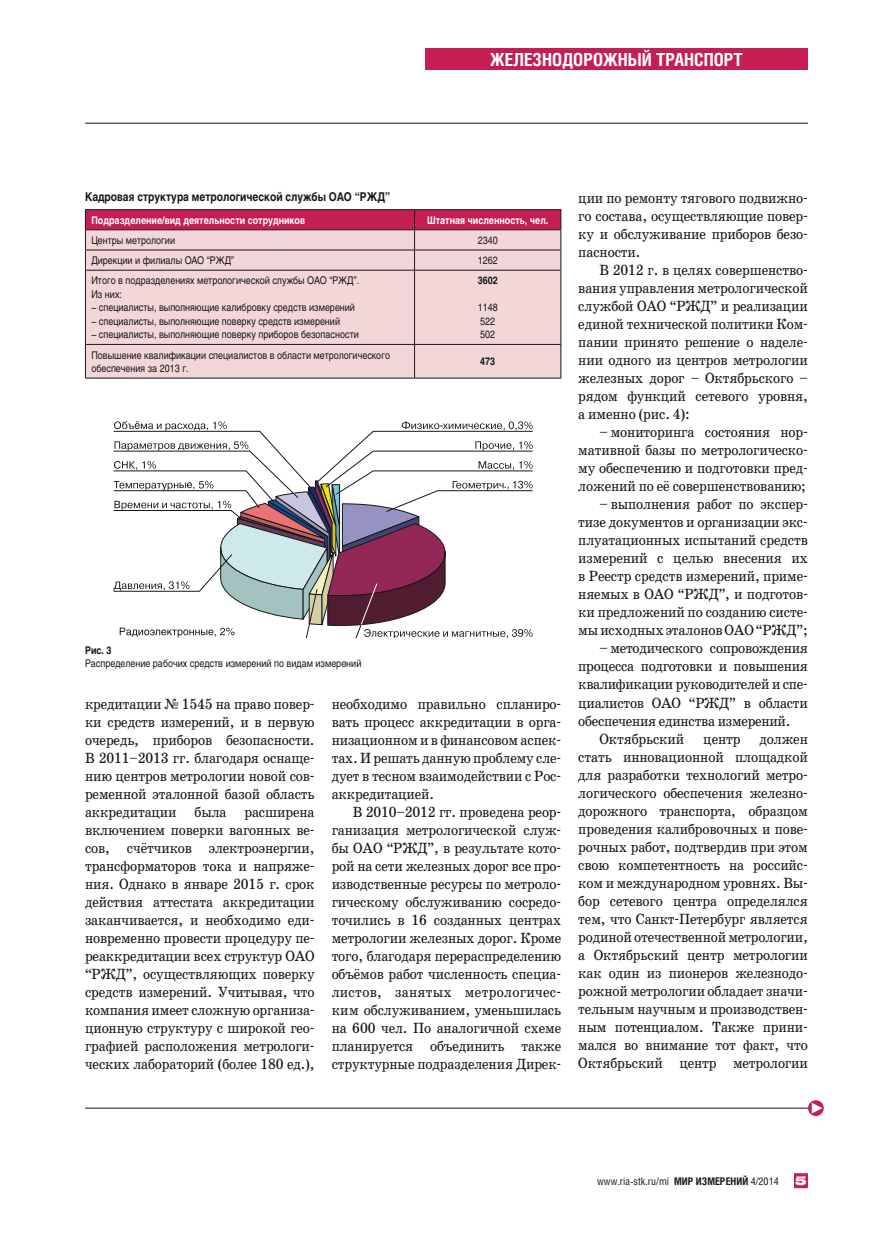
<style>
.page{position:relative;width:893px;height:1234px;background:#fff}
.page>*{position:absolute;margin:0;border:0;box-sizing:border-box;transform-origin:0 0}
.t1{font:700 18px "Helios Cond";color:#fff}
.t2{font:15px/18px "School Book C";letter-spacing:-.01em;color:#161619;text-align:justify;scale:.9 1}
.t3{font:700 12px "Helios";color:#161619;scale:.85 1}
.t4{font:900 12px "Helios Ext";color:#fff}
.t5{font:12px "Helios";color:#19171b}
.t6{font:10.5px/13.5px "Helios";color:#161619;scale:.85 1}
.t7{font:700 10.5px "Helios";color:#fff;scale:.85 1}
.t8{font:10.5px "Helios Cond";color:#161619}
.t9{font:700 10.5px "Helios";color:#161619;scale:.85 1}
.t10{font:10.5px "Helios";color:#19171b}
.s1{font-weight:700}
</style>
<div class="page">
<hr style="left:85px;top:123px;width:723px;height:1px;background:#161619">
<hr style="left:85px;top:1107px;width:723px;height:1px;background:#161619">
<div style="left:794px;top:1172px;width:14px;height:15px;background:#c71f54"></div>
<div style="left:808px;top:1099px;width:16px;height:16px;border:2px solid #c51e53;border-radius:50%"></div>
<svg style="left:812px;top:1102px;width:10px;height:11px"></svg>
<div style="left:425px;top:48px;width:383px;height:21px;background:#c51e53"></div>
<div style="left:86px;top:271px;width:474px;height:106px;background:#f3d7d8"></div>
<hr style="left:85px;top:209px;width:330px;height:1px;background:#161619">
<hr style="left:415px;top:209px;width:146px;height:1px;background:#161619">
<svg style="left:85px;top:210px;width:476px;height:60px;background:#d590a2"></svg>
<hr style="left:85px;top:270px;width:330px;height:1px;background:#161619">
<hr style="left:85px;top:270px;width:1px;height:74px;background:#161619">
<hr style="left:415px;top:270px;width:146px;height:1px;background:#161619">
<hr style="left:414px;top:270px;width:1px;height:74px;background:#161619">
<hr style="left:560px;top:270px;width:1px;height:74px;background:#161619">
<hr style="left:85px;top:344px;width:330px;height:1px;background:#161619">
<hr style="left:85px;top:345px;width:1px;height:32px;background:#161619">
<hr style="left:415px;top:344px;width:146px;height:1px;background:#161619">
<hr style="left:414px;top:345px;width:1px;height:32px;background:#161619">
<hr style="left:560px;top:345px;width:1px;height:32px;background:#161619">
<hr style="left:85px;top:377px;width:330px;height:1px;background:#161619">
<hr style="left:415px;top:377px;width:146px;height:1px;background:#161619">
<svg style="left:114px;top:421px;width:419px;height:216px"></svg>
<p class="t1" style="left:490px;top:52px;width:254px">ЖЕЛЕЗНОДОРОЖНЫЙ ТРАНСПОРТ</p>
<p class="t3" style="left:85px;top:189px;width:361px">Кадровая структура метрологической службы ОАО “РЖД”</p>
<p class="t7" style="left:91px;top:214px;width:253px">Подразделение/вид деятельности сотрудников</p>
<p class="t7" style="left:427px;top:214px;width:144px">Штатная численность, чел.</p>
<p class="t6" style="left:91px;top:234px;width:100px">Центры метрологии</p>
<p class="t6" style="left:478px;top:234px;width:25px">2340</p>
<p class="t6" style="left:91px;top:255px;width:169px">Дирекции и филиалы ОАО “РЖД”</p>
<p class="t6" style="left:478px;top:255px;width:25px">1262</p>
<p class="t6" style="left:91px;top:275px;width:316px">Итого в подразделениях метрологической службы ОАО “РЖД”.<br>Из них:</p>
<p class="t6" style="left:91px;top:302px;width:312px">– специалисты, выполняющие калибровку средств измерений</p>
<p class="t6" style="left:91px;top:315px;width:294px">– специалисты, выполняющие поверку средств измерений</p>
<p class="t6" style="left:91px;top:329px;width:316px">– специалисты, выполняющие поверку приборов безопасности</p>
<p class="t9" style="left:478px;top:274px;width:25px">3602</p>
<p class="t6" style="left:478px;top:302px;width:25px">1148<br>522<br>502</p>
<p class="t6" style="left:91px;top:349px;width:353px">Повышение квалификации специалистов в области метрологического обеспечения за 2013 г.</p>
<p class="t9" style="left:480px;top:355px;width:19px">473</p>
<p class="t9" style="left:85px;top:644px;width:33px">Рис. 3</p>
<p class="t6" style="left:85px;top:657px;width:327px">Распределение рабочих средств измерений по видам измерений</p>
<p class="t5" style="left:440px;top:420px;width:6px">-</p>
<p class="t10" style="left:504px;top:480px;width:7px">.,</p>
<p class="t2" style="left:85px;top:696px;width:257px">кредитации № 1545 на право повер&shy;ки средств измерений, и в первую очередь, приборов безопасности.<br>В 2011–2013 гг. благодаря оснаще&shy;нию центров метрологии новой сов&shy;ременной эталонной базой область аккредитации была расширена включением поверки вагонных ве&shy;сов, счётчиков электроэнергии, трансформаторов тока и напряже&shy;ния. Однако в январе 2015 г. срок действия аттестата аккредитации заканчивается, и необходимо еди&shy;новременно провести процедуру пе&shy;реаккредитации всех структур ОАО “РЖД”, осуществляющих поверку средств измерений. Учитывая, что компания имеет сложную организа&shy;ционную структуру с широкой гео&shy;графией расположения метрологи&shy;ческих лабораторий (более 180 ед.),</p>
<p class="t2" style="left:332px;top:696px;width:257px">необходимо правильно спланиро&shy;вать процесс аккредитации в орга&shy;низационном и в финансовом аспек&shy;тах. И решать данную проблему сле&shy;дует в тесном взаимодействии с Рос&shy;аккредитацией.</p>
<p class="t2" style="left:332px;top:804px;width:257px;text-indent:21px">В 2010–2012 гг. проведена реор&shy;ганизация метрологической служ&shy;бы ОАО “РЖД”, в результате кото&shy;рой на сети железных дорог все про&shy;изводственные ресурсы по метроло&shy;гическому обслуживанию сосредо&shy;точились в 16 созданных центрах метрологии железных дорог. Кроме того, благодаря перераспределению объёмов работ численность специа&shy;листов, занятых метрологичес&shy;ким обслуживанием, уменьшилась на 600 чел. По аналогичной схеме планируется объединить также структурные подразделения Дирек-</p>
<p class="t2" style="left:578px;top:190px;width:257px">ции по ремонту тягового подвижно&shy;го состава, осуществляющие повер&shy;ку и обслуживание приборов безо&shy;пасности.</p>
<p class="t2" style="left:578px;top:262px;width:257px;text-indent:21px">В 2012 г. в целях совершенство&shy;вания управления метрологической службой ОАО “РЖД” и реализации единой технической политики Ком&shy;пании принято решение о наделе&shy;нии одного из центров метрологии железных дорог – Октябрьского – рядом функций сетевого уровня, а именно (рис. 4):</p>
<p class="t2" style="left:578px;top:424px;width:257px;text-indent:21px">– мониторинга состояния нор&shy;мативной базы по метрологическо&shy;му обеспечению и подготовки пред&shy;ложений по её совершенствованию;</p>
<p class="t2" style="left:578px;top:496px;width:257px;text-indent:21px">– выполнения работ по экспер&shy;тизе документов и организации экс&shy;плуатационных испытаний средств измерений с целью внесения их в Реестр средств измерений, приме&shy;няемых в ОАО “РЖД”, и подготов&shy;ки предложений по созданию систе&shy;мы исходных эталонов ОАО “РЖД”;</p>
<p class="t2" style="left:599px;top:640px;width:233px">– методического сопровождения</p>
<p class="t2" style="left:578px;top:658px;width:257px">процесса подготовки и повышения</p>
<p class="t2" style="left:578px;top:676px;width:257px">квалификации руководителей и спе-</p>
<p class="t2" style="left:578px;top:694px;width:257px">циалистов ОАО “РЖД” в области</p>
<p class="t2" style="left:578px;top:712px;width:237px">обеспечения единства измерений.</p>
<p class="t2" style="left:599px;top:730px;width:96px">Октябрьский</p>
<p class="t2" style="left:703px;top:730px;width:43px">центр</p>
<p class="t2" style="left:578px;top:730px;width:257px;text-indent:181px">должен стать инновационной площадкой для разработки технологий метро&shy;логического обеспечения железно&shy;дорожного транспорта, образцом проведения калибровочных и пове&shy;рочных работ, подтвердив при этом свою компетентность на российс&shy;ком и международном уровнях. Вы&shy;бор сетевого центра определялся тем, что Санкт-Петербург является родиной отечественной метрологии, а Октябрьский центр метрологии как один из пионеров железнодо&shy;рожной метрологии обладает значи&shy;тельным научным и производствен&shy;ным потенциалом. Также прини&shy;мался во внимание тот факт, что Октябрьский центр метрологии</p>
<p class="t8" style="left:597px;top:1176px;width:183px">www.ria-stk.ru/mi <span class="s1">МИР ИЗМЕРЕНИЙ</span> 4/2014</p>
<p class="t4" style="left:795px;top:1172px;width:13px">5</p>
</div>
